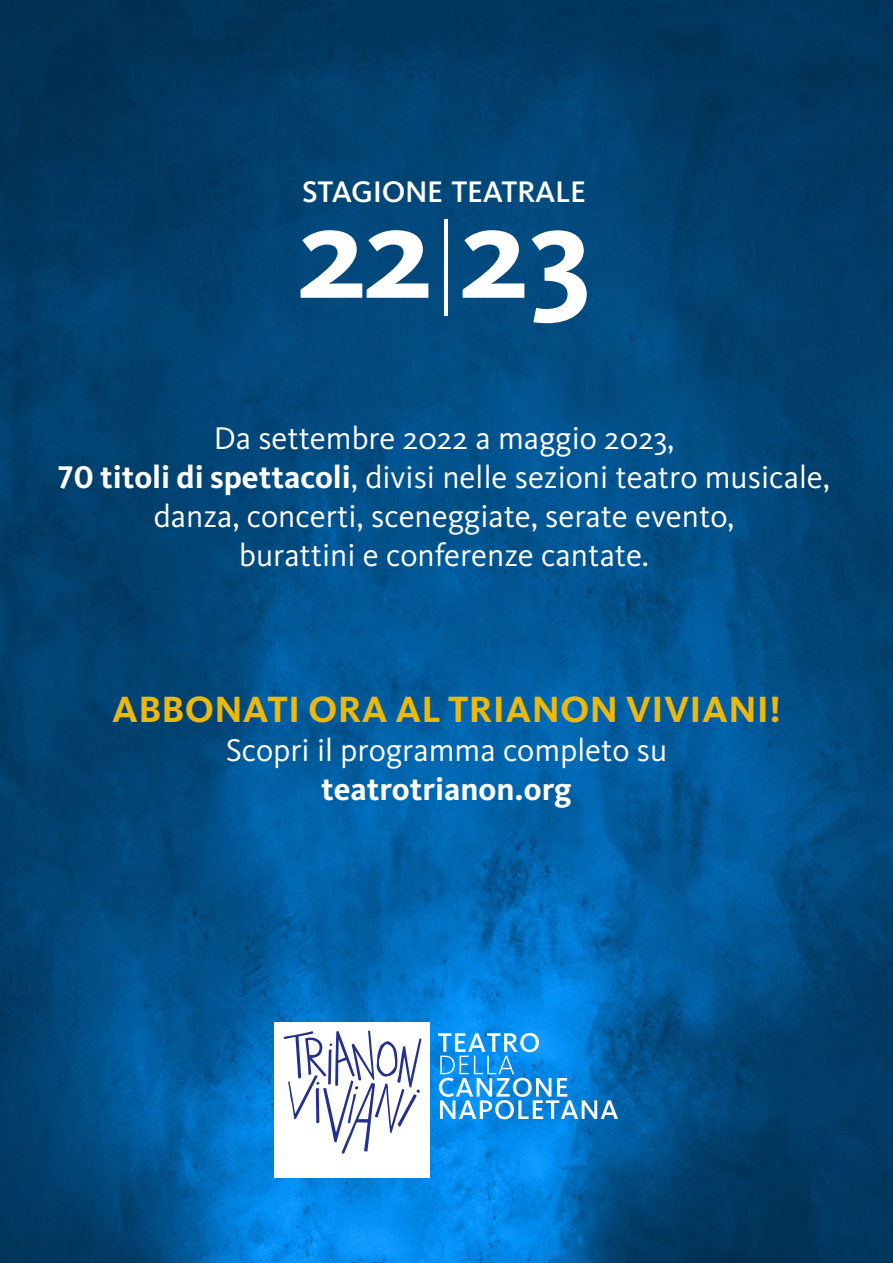
<style>
.page{position:relative;width:893px;height:1263px;background:#fff}
.page>*{position:absolute;margin:0;border:0;box-sizing:border-box;transform-origin:0 0}
.t1{font:700 135.15px "Kievit Pro";color:#fff}
.t2{font:700 37.95px "Kievit Pro";letter-spacing:.01em;color:#ebb80f}
.t3{font:32.55px/39px "Kievit Pro";color:#fff;text-align:center}
.t4{font:700 32.55px "Kievit Pro";color:#fff}
.t5{font:500 30.9px "Kievit Pro";letter-spacing:-.01em;color:#fff}
.s1{font-weight:300;font-size:96.6px}
.s2{font-weight:700}
</style>
<div class="page">
<img style="left:0;top:0;width:893px;height:1263px">
<svg style="left:438px;top:1033px;width:180px;height:86px;background:#379ce6"></svg>
<div style="left:275px;top:1022px;width:155px;height:155px;background:#fff"></div>
<svg style="left:283px;top:1031px;width:138px;height:123px"></svg>
<p class="t5" style="left:302px;top:173px;width:286px">STAGIONE TEATRALE</p>
<h1 class="t1" style="left:298px;top:171px;width:294px">22<span class="s1">|</span>23</h1>
<p class="t3" style="left:58px;top:419px;width:773px">Da settembre 2022 a maggio 2023,<br><span class="s2">70 titoli di spettacoli</span>, divisi nelle sezioni teatro musicale, danza, concerti, sceneggiate, serate evento,<br>burattini e conferenze cantate.</p>
<p class="t2" style="left:112px;top:686px;width:670px">ABBONATI ORA AL TRIANON VIVIANI!</p>
<p class="t3" style="left:226px;top:730px;width:443px">Scopri il programma completo su</p>
<p class="t4" style="left:321px;top:769px;width:252px">teatrotrianon.org</p>
</div>
